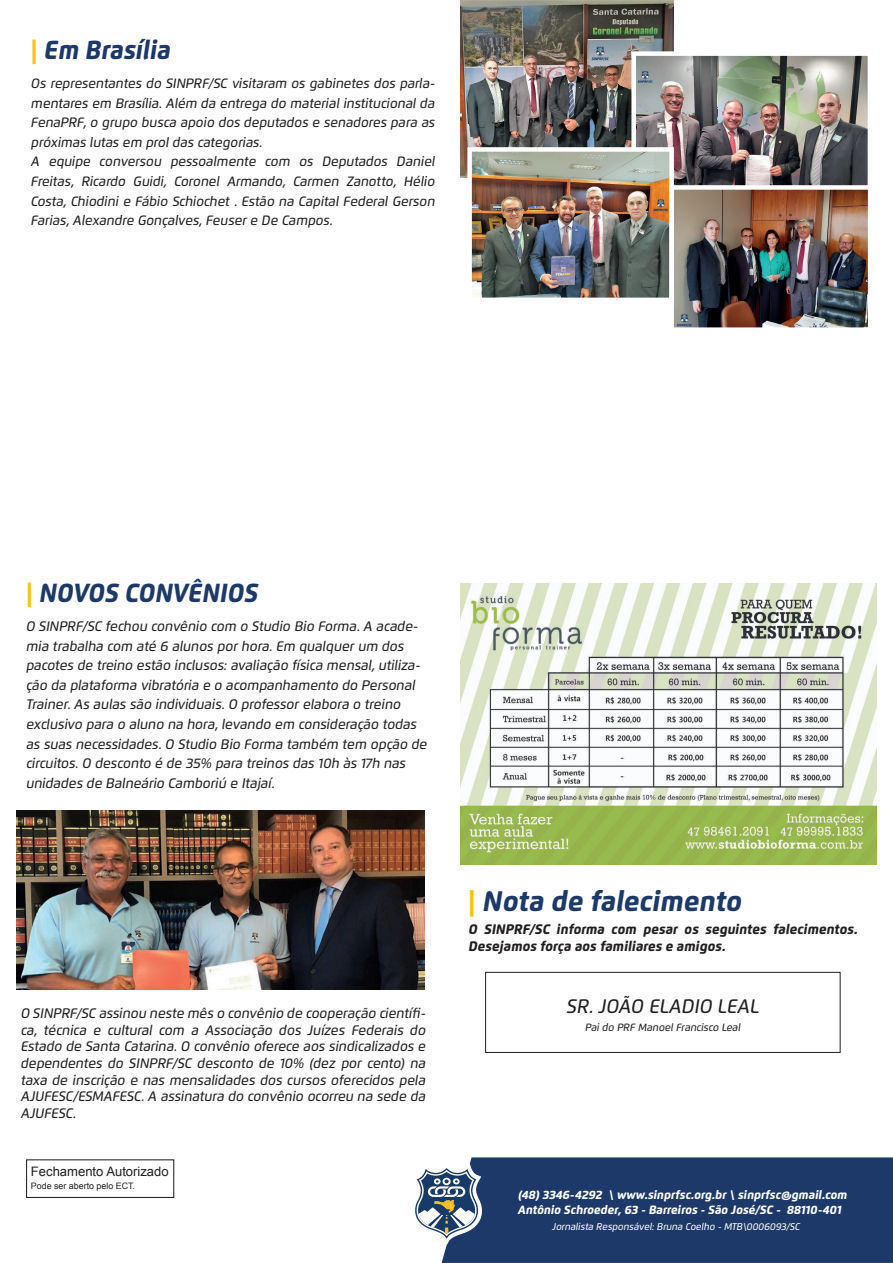
<style>
.page{position:relative;width:893px;height:1263px;background:#fff}
.page>*{position:absolute;margin:0;border:0;box-sizing:border-box;transform-origin:0 0}
.t1{font:italic 800 28.2px "Flexo";letter-spacing:-.005em;color:#1c3969}
.t2{font:italic 800 26.1px "Flexo";color:#1c3969}
.t3{font:italic 500 19.5px "Flexo";color:#231f20}
.t4{font:italic 500 13.8px/19.5px "Flexo";color:#231f20;text-align:justify}
.t5{font:italic 800 13.8px/16.5px "Flexo";color:#231f20}
.t6{font:italic 500 13.5px/19.5px "Flexo";color:#231f20}
.t7{font:13.05px "Arial";color:#231f20}
.t8{font:italic 800 12px "Flexo";color:#fff}
.t9{font:italic 500 10.5px "Flexo";color:#231f20}
.t10{font:italic 500 9.75px "Flexo";color:#fff}
.t11{font:8.85px "Arial";color:#231f20}
.s1{color:#fec210}
</style>
<div class="page">
<div style="left:442px;top:1157px;width:451px;height:106px;background:#1c3969"></div>
<svg style="left:415px;top:1163px;width:67px;height:82px"></svg>
<div style="left:26px;top:1159px;width:148px;height:39px;border:1px solid #231f20"></div>
<img style="left:460px;top:583px;width:417px;height:282px">
<div style="left:485px;top:972px;width:355px;height:81px;border:1px solid #231f20"></div>
<img style="left:17px;top:811px;width:407px;height:178px">
<img style="left:460px;top:1px;width:213px;height:176px">
<img style="left:636px;top:56px;width:231px;height:129px">
<div style="left:631px;top:51px;width:241px;height:176px;border:4px solid #fff"></div>
<img style="left:472px;top:152px;width:197px;height:145px">
<img style="left:674px;top:190px;width:193px;height:137px">
<div style="left:467px;top:147px;width:207px;height:155px;border:4px solid #fff"></div>
<div style="left:669px;top:185px;width:203px;height:147px;border:4px solid #fff"></div>
<h2 class="t2" style="left:31px;top:34px;width:141px"><span class="s1">|</span> Em Brasília</h2>
<p class="t6" style="left:31px;top:74px;width:406px">Os representantes do SINPRF/SC visitaram os gabinetes dos parla&shy;mentares em Brasília. Além da entrega do material institucional da FenaPRF, o grupo busca apoio dos deputados e senadores para as próximas lutas em prol das categorias.<br>A equipe conversou pessoalmente com os Deputados Daniel Freitas, Ricardo Guidi, Coronel Armando, Carmen Zanotto, Hélio Costa, Chiodini e Fábio Schiochet . Estão na Capital Federal Gerson Farias, Alexandre Gonçalves, Feuser e De Campos.</p>
<h2 class="t2" style="left:26px;top:577px;width:233px"><span class="s1">|</span> NOVOS CONVÊNIOS</h2>
<p class="t4" style="left:26px;top:617px;width:402px;text-align:left">O SINPRF/SC fechou convênio com o Studio Bio Forma. A acade&shy;mia trabalha com até 6 alunos por hora. Em qualquer um dos pacotes de treino estão inclusos: avaliação física mensal, utiliza&shy;ção da plataforma vibratória e o acompanhamento do Personal Trainer. As aulas são individuais. O professor elabora o treino exclusivo para o aluno na hora, levando em consideração todas as suas necessidades. O Studio Bio Forma também tem opção de circuitos. O desconto é de 35% para treinos das 10h às 17h nas unidades de Balneário Camboriú e Itajaí.</p>
<p class="t4" style="left:21px;top:1005px;width:406px;line-height:16.5px">O SINPRF/SC assinou neste mês o convênio de cooperação científi&shy;ca, técnica e cultural com a Associação dos Juízes Federais do Estado de Santa Catarina. O convênio oferece aos sindicalizados e dependentes do SINPRF/SC desconto de 10% (dez por cento) na taxa de inscrição e nas mensalidades dos cursos oferecidos pela AJUFESC/ESMAFESC. A assinatura do convênio ocorreu na sede da AJUFESC.</p>
<p class="t7" style="left:31px;top:1163px;width:139px">Fechamento Autorizado</p>
<p class="t11" style="left:31px;top:1180px;width:106px">Pode ser aberto pelo ECT.</p>
<h1 class="t1" style="left:468px;top:883px;width:275px"><span class="s1">|</span> Nota de falecimento</h1>
<p class="t5" style="left:468px;top:921px;width:391px">O SINPRF/SC informa com pesar os seguintes falecimentos.<br>Desejamos força aos familiares e amigos.</p>
<h3 class="t3" style="left:567px;top:994px;width:194px">SR. JOÃO ELADIO LEAL</h3>
<p class="t9" style="left:585px;top:1021px;width:157px">Pai do PRF Manoel Francisco Leal</p>
<p class="t8" style="left:518px;top:1187px;width:331px">(48) 3346-4292 \ www.sinprfsc.org.br \ sinprfsc@gmail.com</p>
<p class="t10" style="left:552px;top:1221px;width:249px">Jornalista Responsável: Bruna Coelho - MTB\0006093/SC</p>
<p class="t8" style="left:518px;top:1203px;width:325px">Antônio Schroeder, 63 - Barreiros - São José/SC - 88110-401</p>
</div>
